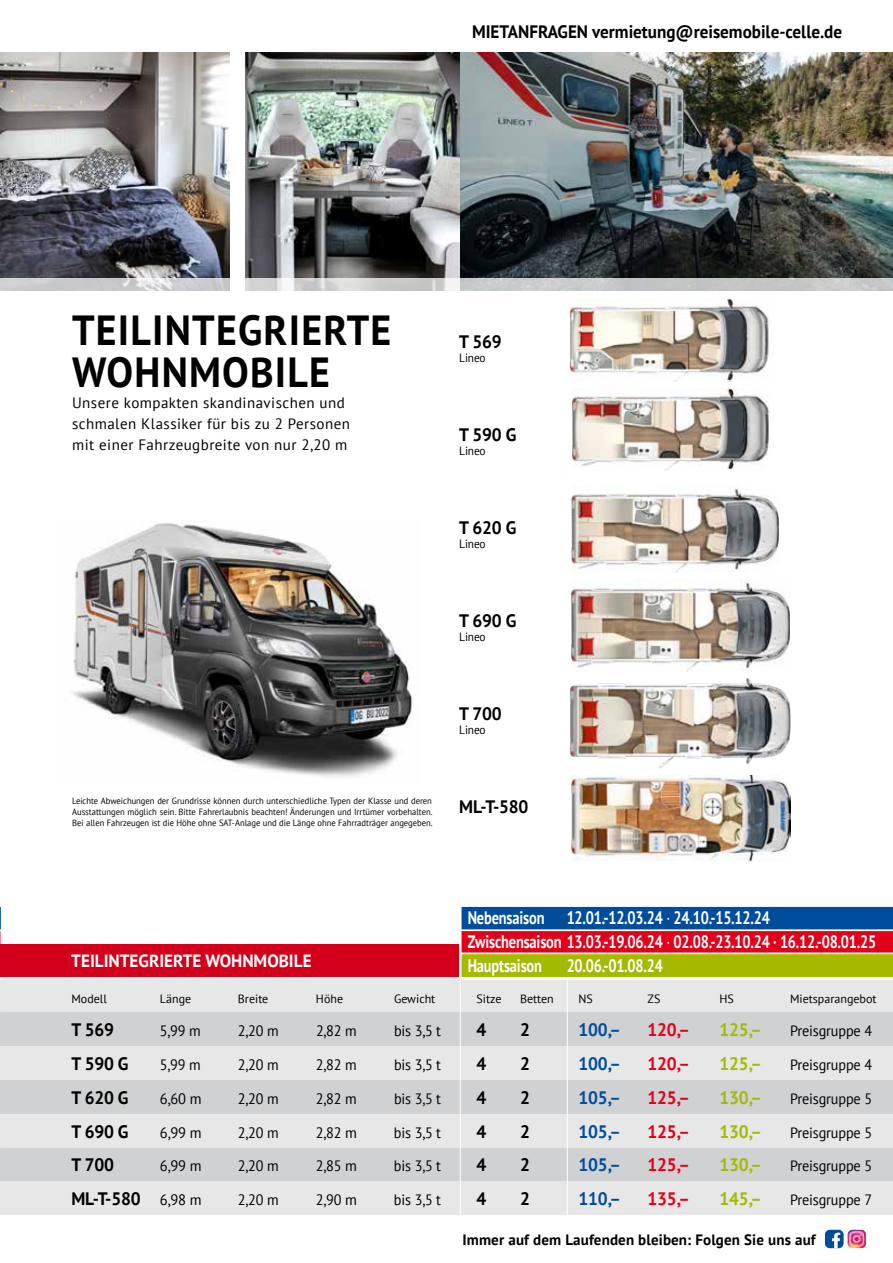
<style>
.page{position:relative;width:893px;height:1263px;background:#fff}
.page>*{position:absolute;margin:0;border:0;box-sizing:border-box;transform-origin:0 0}
.t1{font:700 42px/42px "PT Sans";letter-spacing:.03em;color:#000;scale:.95 1}
.t2{font:700 18px/23.9px "PT Sans";letter-spacing:-.01em;color:#fff;scale:.8 1}
.t3{font:700 18px "PT Sans";letter-spacing:-.005em;color:#000}
.t4{font:700 18px "PT Sans";letter-spacing:-.005em;color:#000;scale:.95 1}
.t5{font:700 18px "PT Sans";letter-spacing:-.01em;color:#004d9b}
.t6{font:700 18px "PT Sans";letter-spacing:-.01em;color:#e2001a}
.t7{font:700 18px "PT Sans";letter-spacing:-.01em;color:#a4ba00}
.t8{font:700 17.7px "PT Sans";color:#fff}
.t9{font:15px "PT Sans";letter-spacing:-.01em;color:#000;scale:.95 1}
.t10{font:15px/21px "PT Sans";letter-spacing:.03em;color:#000}
.t11{font:700 15px "PT Sans";letter-spacing:.01em;color:#000}
.t12{font:15px "PT Sans";letter-spacing:-.01em;color:#000}
.t13{font:12px "PT Sans";color:#000}
.t14{font:12px "PT Sans";color:#000;scale:.95 1}
.t15{font:9px/10.8px "PT Sans";color:#000;text-align:justify;scale:.95 1}
.s1{font-weight:400}
.s2{font-weight:400;font-size:15px}
</style>
<div class="page">
<img style="left:73px;top:521px;width:339px;height:256px">
<div style="left:0;top:978px;width:893px;height:204px;background:#d0d1d2"></div>
<div style="left:0;top:978px;width:893px;height:33px;background:#e7e7e8"></div>
<div style="left:0;top:1046px;width:893px;height:33px;background:#e7e7e8"></div>
<div style="left:0;top:1114px;width:893px;height:33px;background:#e7e7e8"></div>
<hr style="left:0;top:977px;width:893px;height:2px;background:#fff">
<img style="left:459px;top:52px;width:434px;height:227px">
<img style="left:0;top:52px;width:230px;height:227px">
<img style="left:246px;top:52px;width:213px;height:227px">
<svg style="left:461px;top:906px;width:432px;height:74px;background:#8d6950"></svg>
<div style="left:0;top:1182px;width:893px;height:33px;background:#e7e7e8"></div>
<hr style="left:460px;top:967px;width:1px;height:254px;background:#fff">
<svg style="left:0;top:907px;width:4px;height:73px"></svg>
<svg style="left:0;top:279px;width:893px;height:12px;background:#cdcdce"></svg>
<div style="left:0;top:945px;width:459px;height:32px;background:#d3001b"></div>
<img style="left:571px;top:298px;width:198px;height:83px">
<img style="left:573px;top:388px;width:197px;height:82px">
<img style="left:572px;top:485px;width:206px;height:88px">
<img style="left:571px;top:579px;width:219px;height:93px">
<img style="left:847px;top:1230px;width:19px;height:18px">
<div style="left:825px;top:1230px;width:18px;height:18px;background:#004c9a;border-radius:5px"></div>
<svg style="left:832px;top:1232px;width:8px;height:16px"></svg>
<hr style="left:567px;top:978px;width:1px;height:247px;background:#fff">
<img style="left:570px;top:678px;width:221px;height:91px">
<img style="left:572px;top:775px;width:218px;height:87px">
<h2 class="t4" style="left:472px;top:19px;width:391px">MIETANFRAGEN vermietung@reisemobile-celle.de</h2>
<h1 class="t1" style="left:72px;top:308px;width:338px">TEILINTEGRIERTE<br>WOHNMOBILE</h1>
<h3 class="t10" style="left:72px;top:392px;width:279px">Unsere kompakten skandinavischen und schmalen Klassiker für bis zu 2 Personen mit einer Fahrzeugbreite von nur 2,20 m</h3>
<p class="t15" style="left:72px;top:795px;width:381px">Leichte Abweichungen der Grundrisse können durch unterschiedliche Typen der Klasse und deren Ausstattungen möglich sein. Bitte Fahrerlaubnis beachten! Änderungen und Irrtümer vorbehalten.<br>Bei allen Fahrzeugen ist die Höhe ohne SAT-Anlage und die Länge ohne Fahrradträger angegeben.</p>
<h2 class="t3" style="left:459px;top:329px;width:44px">T 569</h2>
<h3 class="t14" style="left:459px;top:350px;width:29px">Lineo</h3>
<h2 class="t3" style="left:459px;top:422px;width:59px">T 590 G</h2>
<h3 class="t14" style="left:459px;top:443px;width:29px">Lineo</h3>
<h2 class="t3" style="left:459px;top:515px;width:59px">T 620 G</h2>
<h3 class="t14" style="left:459px;top:536px;width:29px">Lineo</h3>
<h2 class="t3" style="left:459px;top:608px;width:59px">T 690 G</h2>
<h3 class="t14" style="left:459px;top:629px;width:29px">Lineo</h3>
<h2 class="t3" style="left:459px;top:701px;width:44px">T 700</h2>
<h3 class="t14" style="left:459px;top:722px;width:29px">Lineo</h3>
<h2 class="t3" style="left:459px;top:794px;width:71px">ML-T-580</h2>
<h3 class="t8" style="left:71px;top:949px;width:242px">TEILINTEGRIERTE WOHNMOBILE</h3>
<h2 class="t2" style="left:468px;top:905px;width:512px">Nebensaison 12.01.-12.03.24 <span class="s1">·</span> 24.10.-15.12.24<br>Zwischensaison 13.03.-19.06.24 <span class="s1">·</span> 02.08.-23.10.24 · 16.12.-08.01.25<br>Hauptsaison</h2>
<h2 class="t2" style="left:567px;top:953px;width:122px">20.06.-01.08.24</h2>
<h3 class="t13" style="left:71px;top:991px;width:37px">Modell</h3>
<h3 class="t13" style="left:160px;top:991px;width:33px">Länge</h3>
<h3 class="t13" style="left:238px;top:991px;width:32px">Breite</h3>
<h3 class="t13" style="left:316px;top:991px;width:29px">Höhe</h3>
<h3 class="t13" style="left:394px;top:991px;width:43px">Gewicht</h3>
<h3 class="t13" style="left:476px;top:991px;width:26px">Sitze</h3>
<h3 class="t13" style="left:520px;top:991px;width:35px">Betten</h3>
<h3 class="t13" style="left:578px;top:991px;width:16px">NS</h3>
<h3 class="t13" style="left:647px;top:991px;width:14px">ZS</h3>
<h3 class="t13" style="left:719px;top:991px;width:16px">HS</h3>
<h3 class="t13" style="left:790px;top:991px;width:88px">Mietsparangebot</h3>
<h2 class="t3" style="left:71px;top:1018px;width:44px">T 569</h2>
<h3 class="t9" style="left:160px;top:1021px;width:44px">5,99 m</h3>
<h3 class="t9" style="left:238px;top:1021px;width:44px">2,20 m</h3>
<h3 class="t9" style="left:316px;top:1021px;width:44px">2,82 m</h3>
<h3 class="t9" style="left:394px;top:1021px;width:51px">bis 3,5 t</h3>
<h2 class="t3" style="left:476px;top:1018px;width:11px">4</h2>
<h2 class="t3" style="left:520px;top:1018px;width:11px">2</h2>
<h2 class="t5" style="left:578px;top:1018px;width:44px">100,–</h2>
<h2 class="t6" style="left:647px;top:1018px;width:44px">120,–</h2>
<h2 class="t7" style="left:719px;top:1018px;width:44px">125,–</h2>
<h3 class="t9" style="left:790px;top:1021px;width:88px">Preisgruppe 4</h3>
<h2 class="t3" style="left:71px;top:1052px;width:59px">T 590 G</h2>
<h3 class="t9" style="left:160px;top:1055px;width:44px">5,99 m</h3>
<h3 class="t9" style="left:238px;top:1055px;width:44px">2,20 m</h3>
<h3 class="t9" style="left:316px;top:1055px;width:44px">2,82 m</h3>
<h3 class="t9" style="left:394px;top:1055px;width:51px">bis 3,5 t</h3>
<h2 class="t3" style="left:476px;top:1052px;width:11px">4</h2>
<h2 class="t3" style="left:520px;top:1052px;width:11px">2</h2>
<h2 class="t5" style="left:578px;top:1052px;width:44px">100,–</h2>
<h2 class="t6" style="left:647px;top:1052px;width:44px">120,–</h2>
<h2 class="t7" style="left:719px;top:1052px;width:44px">125,–</h2>
<h3 class="t9" style="left:790px;top:1055px;width:88px">Preisgruppe 4</h3>
<h2 class="t3" style="left:71px;top:1085px;width:59px">T 620 G</h2>
<h3 class="t12" style="left:160px;top:1089px;width:43px">6,60 m</h3>
<h3 class="t9" style="left:238px;top:1089px;width:44px">2,20 m</h3>
<h3 class="t9" style="left:316px;top:1089px;width:44px">2,82 m</h3>
<h3 class="t9" style="left:394px;top:1089px;width:51px">bis 3,5 t</h3>
<h2 class="t3" style="left:476px;top:1085px;width:11px">4</h2>
<h2 class="t3" style="left:520px;top:1085px;width:11px">2</h2>
<h2 class="t5" style="left:578px;top:1085px;width:44px">105,–</h2>
<h2 class="t6" style="left:647px;top:1085px;width:44px">125,–</h2>
<h2 class="t7" style="left:719px;top:1085px;width:44px">130,–</h2>
<h3 class="t9" style="left:790px;top:1089px;width:88px">Preisgruppe 5</h3>
<h2 class="t3" style="left:71px;top:1119px;width:59px">T 690 G</h2>
<h3 class="t12" style="left:160px;top:1123px;width:43px">6,99 m</h3>
<h3 class="t9" style="left:238px;top:1123px;width:44px">2,20 m</h3>
<h3 class="t9" style="left:316px;top:1123px;width:45px">2,82 m</h3>
<h3 class="t9" style="left:394px;top:1123px;width:51px">bis 3,5 t</h3>
<h2 class="t3" style="left:476px;top:1119px;width:11px">4</h2>
<h2 class="t3" style="left:520px;top:1119px;width:11px">2</h2>
<h2 class="t5" style="left:578px;top:1119px;width:44px">105,–</h2>
<h2 class="t6" style="left:647px;top:1119px;width:44px">125,–</h2>
<h2 class="t7" style="left:719px;top:1119px;width:44px">130,–</h2>
<h3 class="t9" style="left:790px;top:1123px;width:88px">Preisgruppe 5</h3>
<h2 class="t3" style="left:71px;top:1153px;width:44px">T 700</h2>
<h3 class="t12" style="left:160px;top:1156px;width:43px">6,99 m</h3>
<h3 class="t9" style="left:238px;top:1156px;width:44px">2,20 m</h3>
<h3 class="t9" style="left:316px;top:1156px;width:45px">2,85 m</h3>
<h3 class="t9" style="left:394px;top:1156px;width:51px">bis 3,5 t</h3>
<h2 class="t3" style="left:476px;top:1153px;width:11px">4</h2>
<h2 class="t3" style="left:520px;top:1153px;width:11px">2</h2>
<h2 class="t5" style="left:578px;top:1153px;width:44px">105,–</h2>
<h2 class="t6" style="left:647px;top:1153px;width:44px">125,–</h2>
<h2 class="t7" style="left:719px;top:1153px;width:44px">130,–</h2>
<h3 class="t9" style="left:790px;top:1156px;width:88px">Preisgruppe 5</h3>
<h2 class="t3" style="left:71px;top:1187px;width:132px">ML-T-580 <span class="s2">6,98 m</span></h2>
<h3 class="t9" style="left:238px;top:1190px;width:44px">2,20 m</h3>
<h3 class="t9" style="left:316px;top:1190px;width:45px">2,90 m</h3>
<h3 class="t9" style="left:394px;top:1190px;width:51px">bis 3,5 t</h3>
<h2 class="t3" style="left:476px;top:1187px;width:11px">4</h2>
<h2 class="t3" style="left:520px;top:1187px;width:11px">2</h2>
<h2 class="t5" style="left:578px;top:1187px;width:44px">110,–</h2>
<h2 class="t6" style="left:647px;top:1187px;width:44px">135,–</h2>
<h2 class="t7" style="left:719px;top:1187px;width:44px">145,–</h2>
<h3 class="t9" style="left:790px;top:1190px;width:88px">Preisgruppe 7</h3>
<h3 class="t11" style="left:462px;top:1229px;width:355px">Immer auf dem Laufenden bleiben: Folgen Sie uns auf</h3>
</div>
